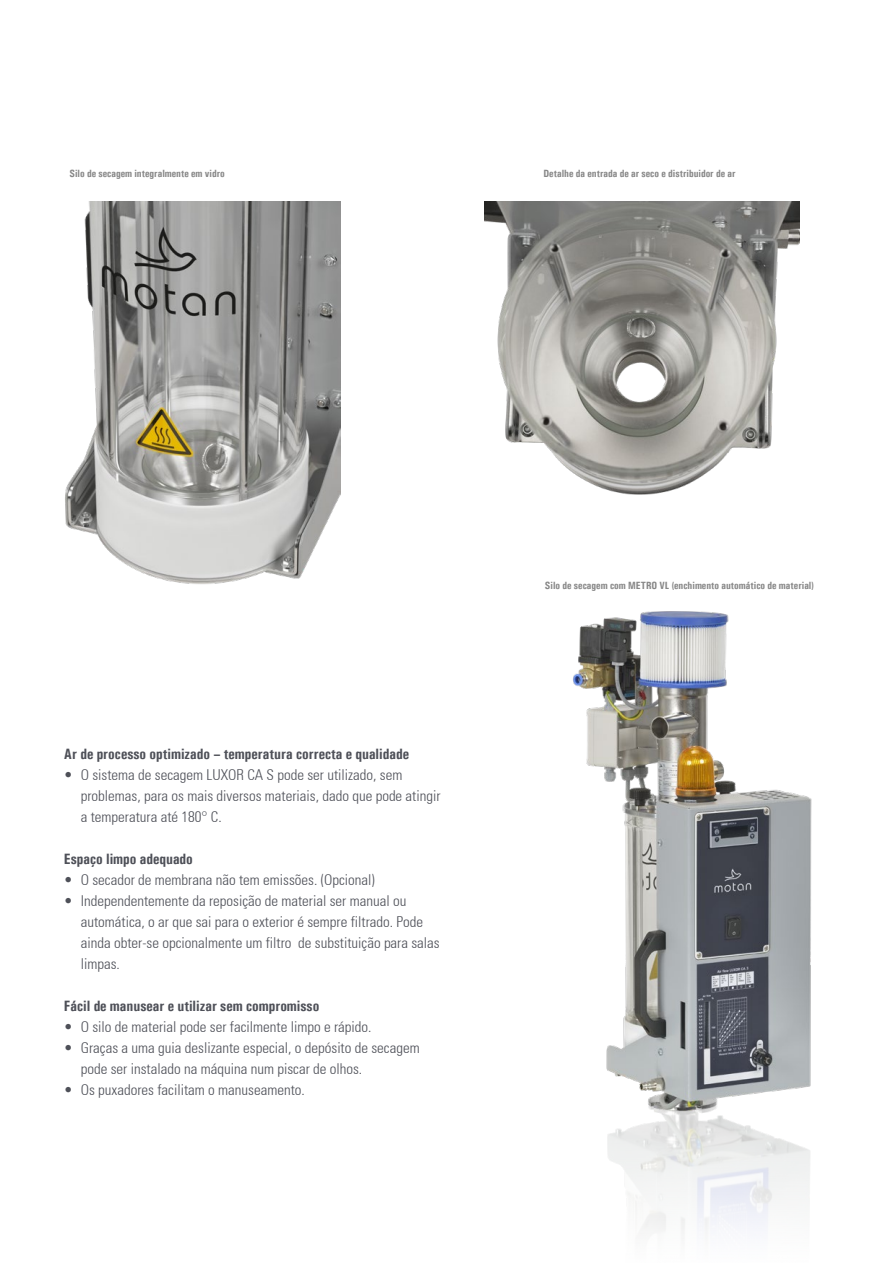
<style>
.page{position:relative;width:893px;height:1263px;background:#fff}
.page>*{position:absolute;margin:0;border:0;box-sizing:border-box;transform-origin:0 0}
.t1{font:300 condensed 15px/21px "Univers";color:#4e5058}
.t2{font:700 15px "Univers Condensed";color:#4e5058}
.t3{font:700 10.5px "Univers Condensed";color:#878787}
</style>
<div class="page">
<img style="left:485px;top:201px;width:314px;height:294px">
<img style="left:573px;top:611px;width:239px;height:623px">
<img style="left:65px;top:202px;width:275px;height:382px">
<p class="t3" style="left:69px;top:167px;width:157px">Silo de secagem integralmente em vidro</p>
<p class="t3" style="left:543px;top:167px;width:194px">Detalhe da entrada de ar seco e distribuidor de ar</p>
<p class="t2" style="left:64px;top:745px;width:347px">Ar de processo optimizado – temperatura correcta e qualidade</p>
<p class="t1" style="left:81px;top:764px;width:361px;text-indent:-17px">• O sistema de secagem LUXOR CA S pode ser utilizado, sem problemas, para os mais diversos materiais, dado que pode atingir a temperatura até 180° C.</p>
<p class="t2" style="left:64px;top:850px;width:131px">Espaço limpo adequado</p>
<p class="t1" style="left:64px;top:869px;width:313px">• O secador de membrana não tem emissões. (Opcional)</p>
<p class="t1" style="left:81px;top:890px;width:360px;text-indent:-17px">• Independentemente da reposição de material ser manual ou automática, o ar que sai para o exterior é sempre filtrado. Pode ainda obter-se opcionalmente um filtro de substituição para salas limpas.</p>
<p class="t2" style="left:64px;top:997px;width:257px">Fácil de manusear e utilizar sem compromisso</p>
<p class="t1" style="left:64px;top:1016px;width:309px">• O silo de material pode ser facilmente limpo e rápido.</p>
<p class="t1" style="left:81px;top:1037px;width:340px;text-indent:-17px">• Graças a uma guia deslizante especial, o depósito de secagem pode ser instalado na máquina num piscar de olhos.</p>
<p class="t1" style="left:64px;top:1079px;width:243px">• Os puxadores facilitam o manuseamento.</p>
<p class="t3" style="left:545px;top:579px;width:270px">Silo de secagem com METRO VL (enchimento automático de material)</p>
</div>
